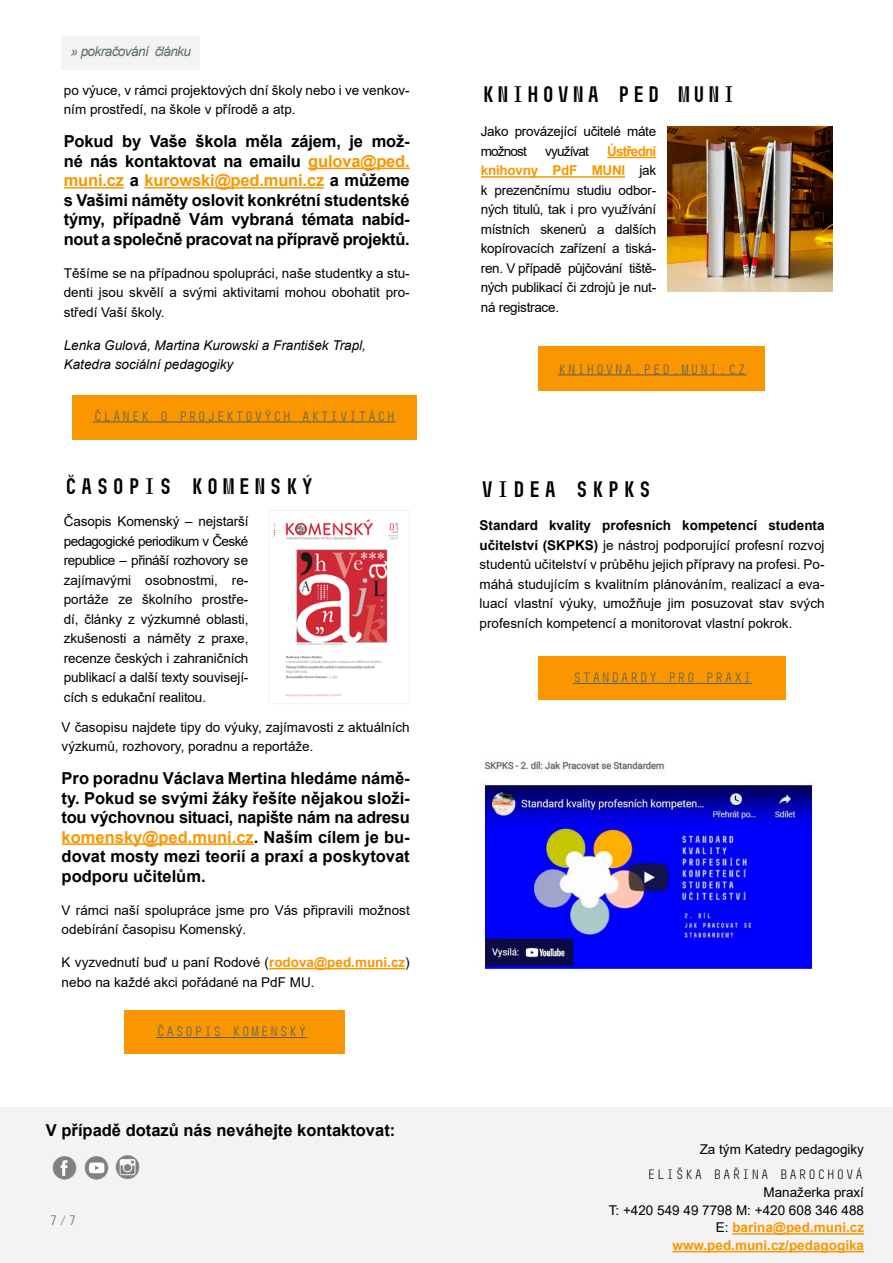
<style>
.page{position:relative;width:893px;height:1263px;background:#fff}
.page>*{position:absolute;margin:0;border:0;box-sizing:border-box;transform-origin:0 0}
.t1{font:700 22.5px "Muni";color:#000}
.t2{font:700 22.5px "Muni";letter-spacing:-.03em;color:#000}
.t3{font:700 16.5px/19.5px "Arial";color:#000;text-align:justify}
.t4{font:13.65px "Muni";color:#4d5f5f}
.t5{font:13.5px/19.5px "Arial";color:#000;text-align:justify}
.t6{font:13.5px "Muni";color:#4d5f5f}
.t7{font:italic 13.5px/19.5px "Arial";color:#000}
.t8{font:13.5px/19.5px "Arial";letter-spacing:-.02em;color:#000}
.t9{font:13.5px "Muni";color:#000}
.t10{font:italic 13.5px "Arial";letter-spacing:-.04em;color:#5e6b6b}
.t11{font:13.5px "Arial";letter-spacing:-.06em;color:#000}
.s1{color:#f99600}
.s2{font-weight:700;color:#f99600}
.s3{font-weight:700}
</style>
<div class="page">
<div style="left:0;top:1107px;width:893px;height:156px;background:#f3f3f3"></div>
<hr style="left:732px;top:1233px;width:132px;height:2px;background:#f99600">
<hr style="left:672px;top:1251px;width:192px;height:1px;background:#f99600">
<img style="left:53px;top:1156px;width:23px;height:24px">
<img style="left:115px;top:1156px;width:24px;height:24px">
<img style="left:84px;top:1156px;width:24px;height:24px">
<hr style="left:607px;top:157px;width:49px;height:1px;background:#f99600">
<hr style="left:481px;top:176px;width:144px;height:2px;background:#f99600">
<div style="left:538px;top:346px;width:226px;height:44px;background:#f99600"></div>
<hr style="left:558px;top:375px;width:189px;height:1px;background:#4d5f5f">
<img style="left:273px;top:519px;width:125px;height:178px">
<div style="left:268px;top:510px;width:142px;height:194px;border:1px solid #f3f3f3"></div>
<hr style="left:62px;top:843px;width:192px;height:2px;background:#f99600">
<hr style="left:269px;top:968px;width:136px;height:1px;background:#f99600">
<div style="left:124px;top:1010px;width:220px;height:44px;background:#f99600"></div>
<hr style="left:156px;top:1037px;width:151px;height:1px;background:#4d5f5f">
<div style="left:539px;top:656px;width:247px;height:44px;background:#f99600"></div>
<hr style="left:573px;top:683px;width:179px;height:1px;background:#4d5f5f">
<img style="left:668px;top:127px;width:165px;height:165px">
<div style="left:72px;top:396px;width:344px;height:44px;background:#f99600"></div>
<hr style="left:93px;top:422px;width:303px;height:1px;background:#4d5f5f">
<div style="left:62px;top:36px;width:138px;height:34px;background:#f3f3f3"></div>
<hr style="left:308px;top:168px;width:102px;height:1px;background:#f99600">
<hr style="left:64px;top:187px;width:60px;height:2px;background:#f99600">
<hr style="left:144px;top:187px;width:180px;height:2px;background:#f99600">
<img style="left:479px;top:761px;width:334px;height:208px">
<p class="t10" style="left:71px;top:43px;width:122px">» pokračování článku</p>
<p class="t5" style="left:64px;top:80px;width:347px">po výuce, v rámci projektových dní školy nebo i ve venkov&shy;ním prostředí, na škole v přírodě a atp.</p>
<p class="t3" style="left:64px;top:132px;width:347px">Pokud by Vaše škola měla zájem, je mož&shy;né nás kontaktovat na emailu <span class="s1">gulova@ped. muni.cz</span> a <span class="s1">kurowski@ped.muni.cz</span> a můžeme s Vašimi náměty oslovit konkrétní studentské týmy, případně Vám vybraná témata nabíd&shy;nout a společně pracovat na přípravě projektů.</p>
<p class="t5" style="left:64px;top:263px;width:347px">Těšíme se na případnou spolupráci, naše studentky a stu&shy;denti jsou skvělí a svými aktivitami mohou obohatit pro&shy;středí Vaší školy.</p>
<p class="t7" style="left:64px;top:336px;width:304px">Lenka Gulová, Martina Kurowski a František Trapl,<br>Katedra sociální pedagogiky</p>
<p class="t6" style="left:93px;top:409px;width:304px">ČLÁNEK O PROJEKTOVÝCH AKTIVITÁCH</p>
<h1 class="t1" style="left:63px;top:474px;width:253px">ČASOPIS KOMENSKÝ</h1>
<p class="t5" style="left:64px;top:512px;width:186px">Časopis Komenský – nejstarší pedagogické periodikum v České republice – přináší rozhovory se zajímavými osobnostmi, re&shy;portáže ze školního prostře&shy;dí, články z výzkumné oblasti, zkušenosti a náměty z praxe, recenze českých i zahraničních publikací a další texty souvisejí&shy;cích s edukační realitou.</p>
<p class="t5" style="left:62px;top:717px;width:350px">V časopisu najdete tipy do výuky, zajímavosti z aktuálních výzkumů, rozhovory, poradnu a reportáže.</p>
<p class="t3" style="left:62px;top:769px;width:350px">Pro poradnu Václava Mertina hledáme námě&shy;ty. Pokud se svými žáky řešíte nějakou složi&shy;tou výchovnou situaci, napište nám na adresu <span class="s1">komensky@ped.muni.cz</span>. Naším cílem je bu&shy;dovat mosty mezi teorií a praxí a poskytovat podporu učitelům.</p>
<p class="t5" style="left:62px;top:900px;width:350px">V rámci naší spolupráce jsme pro Vás připravili možnost odebírání časopisu Komenský.</p>
<p class="t5" style="left:62px;top:952px;width:350px">K vyzvednutí buď u paní Rodové (<span class="s2">rodova@ped.muni.cz</span>) nebo na každé akci pořádané na PdF MU.</p>
<p class="t6" style="left:156px;top:1024px;width:153px">ČASOPIS KOMENSKÝ</p>
<p class="t3" style="left:46px;top:1121px;width:351px">V případě dotazů nás neváhejte kontaktovat:</p>
<p class="t4" style="left:49px;top:1213px;width:30px">7/7</p>
<h1 class="t2" style="left:480px;top:82px;width:258px">KNIHOVNA PED MUNI</h1>
<p class="t8" style="left:481px;top:122px;width:177px">Jako provázející učitelé máte možnost</p>
<p class="t5" style="left:481px;top:141px;width:177px;text-indent:126px"><span class="s2">Ústřední knihovny PdF MUNI</span> jak k prezenčnímu studiu odbor&shy;ných titulů, tak i pro využívání místních skenerů a dalších kopírovacích zařízení a tiská&shy;ren. V případě půjčování tiště&shy;ných publikací či zdrojů je nut&shy;ná registrace.</p>
<p class="t11" style="left:545px;top:142px;width:45px">využívat</p>
<p class="t6" style="left:558px;top:362px;width:190px">KNIHOVNA.PED.MUNI.CZ</p>
<h1 class="t1" style="left:480px;top:477px;width:175px">VIDEA SKPKS</h1>
<p class="t5" style="left:480px;top:515px;width:347px"><span class="s3">Standard kvality profesních kompetencí studenta učitelství (SKPKS)</span> je nástroj podporující profesní rozvoj studentů učitelství v průběhu jejich přípravy na profesi. Po&shy;máhá studujícím s kvalitním plánováním, realizací a eva&shy;luací vlastní výuky, umožňuje jim posuzovat stav svých profesních kompetencí a monitorovat vlastní pokrok.</p>
<p class="t6" style="left:573px;top:670px;width:181px">STANDARDY PRO PRAXI</p>
<p class="t5" style="left:700px;top:1139px;width:166px">Za tým Katedry pedagogiky</p>
<p class="t9" style="left:647px;top:1167px;width:219px">ELIŠKA BAŘINA BAROCHOVÁ</p>
<p class="t5" style="left:609px;top:1183px;width:257px;line-height:17.7px;text-align:right">Manažerka praxí<br>T: +420 549 49 7798 M: +420 608 346 488<br>E: <span class="s2">barina@ped.muni.cz www.ped.muni.cz/pedagogika</span></p>
</div>
